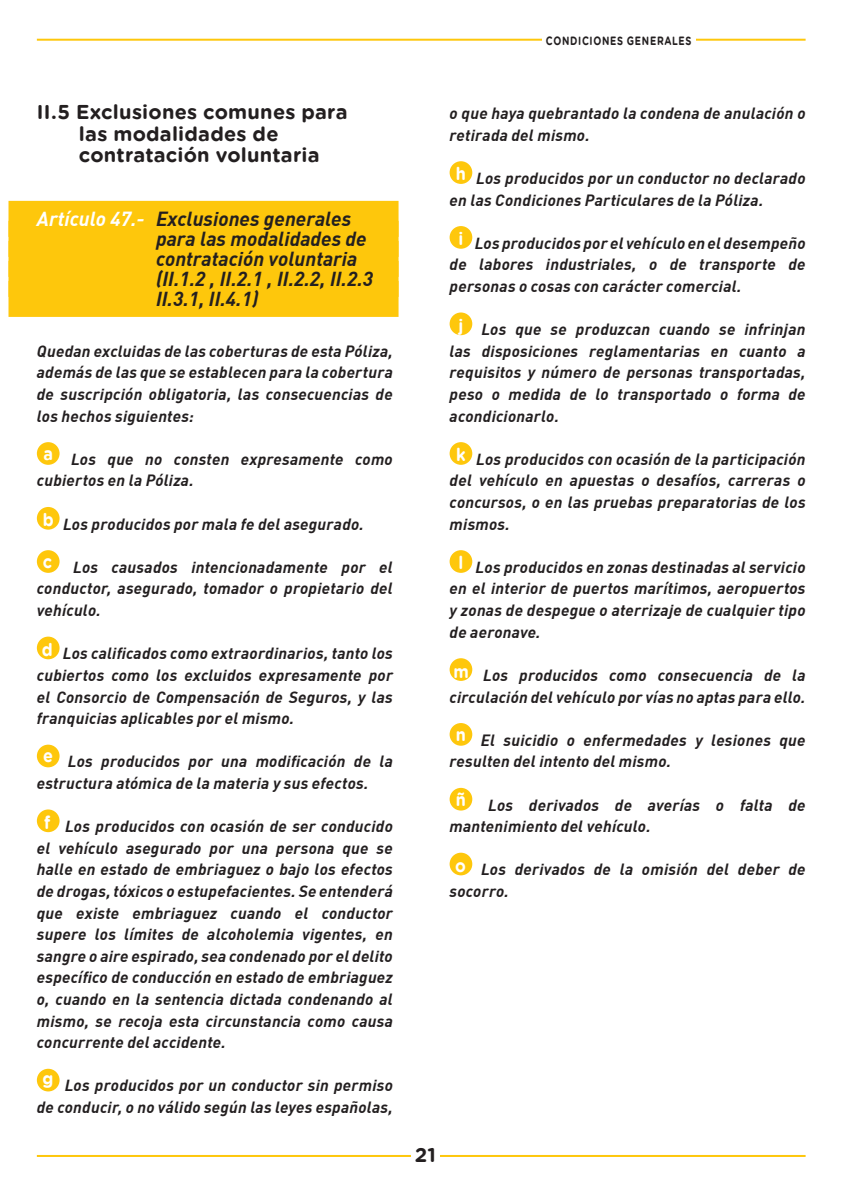
<style>
.page{position:relative;width:851px;height:1191px;background:#fff}
.page>*{position:absolute;margin:0;border:0;box-sizing:border-box;transform-origin:0 0}
.Articulos_Fondo_Amar{font:italic 700 20px "DIN";color:#231f20}
.Sub_Capitulo{font:700 20px "Gotham Rounded";letter-spacing:.01em;color:#231f20}
.Enunciado___punto{font:700 20px "Gotham Rounded";color:#231f20}
.t1{font:700 18px "Gotham Rounded";color:#fff;scale:.9 1}
.t2{font:italic 700 16px/21.6px "DIN";letter-spacing:.015em;color:#231f20;text-align:justify}
.Enunciado___punto-2{font:700 12px "Gotham Rounded";letter-spacing:.075em;color:#231f20;scale:.78 1}
.s1{color:#fff}
</style>
<div class="page">
<hr style="left:37px;top:1155px;width:768px;height:2px;background:#fec70c">
<hr style="left:37px;top:39px;width:768px;height:2px;background:#fec70c">
<div style="left:542px;top:35px;width:153px;height:16px;background:#fff"></div>
<div style="left:411px;top:1146px;width:28px;height:18px;background:#fff"></div>
<div style="left:9px;top:201px;width:389px;height:36px;background:#fec70c"></div>
<div style="left:9px;top:221px;width:389px;height:36px;background:#fec70c"></div>
<div style="left:9px;top:241px;width:389px;height:36px;background:#fec70c"></div>
<div style="left:9px;top:261px;width:389px;height:36px;background:#fec70c"></div>
<div style="left:9px;top:281px;width:389px;height:36px;background:#fec70c"></div>
<div style="left:37px;top:442px;width:23px;height:23px;background:#fec70c;border-radius:50%"></div>
<div style="left:37px;top:507px;width:23px;height:22px;background:#fec70c;border-radius:50%"></div>
<div style="left:37px;top:550px;width:23px;height:23px;background:#fec70c;border-radius:50%"></div>
<div style="left:37px;top:636px;width:23px;height:23px;background:#fec70c;border-radius:50%"></div>
<div style="left:37px;top:744px;width:23px;height:23px;background:#fec70c;border-radius:50%"></div>
<div style="left:37px;top:809px;width:23px;height:23px;background:#fec70c;border-radius:50%"></div>
<div style="left:37px;top:1068px;width:23px;height:23px;background:#fec70c;border-radius:50%"></div>
<div style="left:449px;top:161px;width:23px;height:23px;background:#fec70c;border-radius:50%"></div>
<div style="left:449px;top:226px;width:23px;height:23px;background:#fec70c;border-radius:50%"></div>
<div style="left:449px;top:312px;width:23px;height:23px;background:#fec70c;border-radius:50%"></div>
<div style="left:449px;top:442px;width:23px;height:23px;background:#fec70c;border-radius:50%"></div>
<div style="left:449px;top:550px;width:23px;height:23px;background:#fec70c;border-radius:50%"></div>
<div style="left:449px;top:658px;width:23px;height:23px;background:#fec70c;border-radius:50%"></div>
<div style="left:449px;top:723px;width:23px;height:22px;background:#fec70c;border-radius:50%"></div>
<div style="left:449px;top:788px;width:23px;height:22px;background:#fec70c;border-radius:50%"></div>
<div style="left:449px;top:852px;width:23px;height:23px;background:#fec70c;border-radius:50%"></div>
<p class="Enunciado___punto-2" style="left:546px;top:32px;width:188px">CONDICIONES GENERALES</p>
<p class="Sub_Capitulo" style="left:37px;top:97px;width:312px">II.5 Exclusiones comunes para</p>
<p class="Sub_Capitulo" style="left:79px;top:119px;width:201px">las modalidades de</p>
<p class="Sub_Capitulo" style="left:79px;top:141px;width:242px">contratación voluntaria</p>
<p class="Articulos_Fondo_Amar" style="left:37px;top:205px;width:316px"><span class="s1">Artículo 47.-</span> Exclusiones generales</p>
<p class="Articulos_Fondo_Amar" style="left:156px;top:225px;width:212px">para las modalidades de</p>
<p class="Articulos_Fondo_Amar" style="left:156px;top:245px;width:203px">contratación voluntaria</p>
<p class="Articulos_Fondo_Amar" style="left:156px;top:265px;width:218px">(II.1.2 , II.2.1 , II.2.2, II.2.3</p>
<p class="Articulos_Fondo_Amar" style="left:156px;top:285px;width:104px">II.3.1, II.4.1)</p>
<p class="t2" style="left:37px;top:339px;width:357px">Quedan excluidas de las coberturas de esta Póliza, además de las que se establecen para la cobertura de suscripción obligatoria, las consecuencias de los hechos siguientes:</p>
<p class="t1" style="left:43px;top:440px;width:12px">a</p>
<p class="t2" style="left:37px;top:447px;width:357px;text-indent:34px">Los que no consten expresamente como cubiertos en la Póliza.</p>
<p class="t1" style="left:43px;top:506px;width:14px">b</p>
<p class="t2" style="left:63px;top:512px;width:302px">Los producidos por mala fe del asegurado.</p>
<p class="t1" style="left:43px;top:548px;width:12px">c</p>
<p class="t2" style="left:37px;top:555px;width:357px;text-indent:36px">Los causados intencionadamente por el conductor, asegurado, tomador o propietario del vehículo.</p>
<p class="t1" style="left:42px;top:636px;width:14px">d</p>
<p class="t2" style="left:37px;top:642px;width:357px;text-indent:26px">Los calificados como extraordinarios, tanto los cubiertos como los excluidos expresamente por el Consorcio de Compensación de Seguros, y las franquicias aplicables por el mismo.</p>
<p class="t1" style="left:43px;top:743px;width:13px">e</p>
<p class="t2" style="left:37px;top:750px;width:357px;text-indent:31px">Los producidos por una modificación de la estructura atómica de la materia y sus efectos.</p>
<p class="t1" style="left:44px;top:809px;width:8px">f</p>
<p class="t2" style="left:37px;top:815px;width:357px;text-indent:28px">Los producidos con ocasión de ser conducido el vehículo asegurado por una persona que se halle en estado de embriaguez o bajo los efectos de drogas, tóxicos o estupefacientes. Se entenderá que existe embriaguez cuando el conductor supere los límites de alcoholemia vigentes, en sangre o aire espirado, sea condenado por el delito específico de conducción en estado de embriaguez o, cuando en la sentencia dictada condenando al mismo, se recoja esta circunstancia como causa concurrente del accidente.</p>
<p class="t1" style="left:43px;top:1066px;width:14px">g</p>
<p class="t2" style="left:37px;top:1074px;width:357px;text-align:right">Los producidos por un conductor sin permiso<br>de conducir, o no válido según las leyes españolas,</p>
<p class="t2" style="left:449px;top:102px;width:357px">o que haya quebrantado la condena de anulación o retirada del mismo.</p>
<p class="t1" style="left:455px;top:160px;width:13px">h</p>
<p class="t2" style="left:449px;top:167px;width:357px;text-indent:27px">Los producidos por un conductor no declarado en las Condiciones Particulares de la Póliza.</p>
<p class="t1" style="left:458px;top:225px;width:7px">i</p>
<p class="t2" style="left:449px;top:231px;width:357px;text-indent:25px">Los producidos por el vehículo en el desempeño de labores industriales, o de transporte de personas o cosas con carácter comercial.</p>
<p class="t1" style="left:458px;top:312px;width:7px">j</p>
<p class="t2" style="left:449px;top:318px;width:357px;text-indent:32px">Los que se produzcan cuando se infrinjan las disposiciones reglamentarias en cuanto a requisitos y número de personas transportadas, peso o medida de lo transportado o forma de acondicionarlo.</p>
<p class="t1" style="left:456px;top:441px;width:12px">k</p>
<p class="t2" style="left:449px;top:447px;width:357px;text-indent:27px">Los producidos con ocasión de la participación del vehículo en apuestas o desafíos, carreras o concursos, o en las pruebas preparatorias de los mismos.</p>
<p class="t1" style="left:458px;top:549px;width:7px">l</p>
<p class="t2" style="left:449px;top:555px;width:357px;text-indent:26px">Los producidos en zonas destinadas al servicio en el interior de puertos marítimos, aeropuertos y zonas de despegue o aterrizaje de cualquier tipo de aeronave.</p>
<p class="t1" style="left:453px;top:658px;width:19px">m</p>
<p class="t2" style="left:449px;top:663px;width:357px;text-align:right">Los producidos como consecuencia de la circulación del vehículo por vías no aptas para ello.</p>
<p class="t1" style="left:456px;top:721px;width:13px">n</p>
<p class="t2" style="left:449px;top:728px;width:357px;text-indent:31px">El suicidio o enfermedades y lesiones que resulten del intento del mismo.</p>
<p class="t1" style="left:456px;top:786px;width:13px">ñ</p>
<p class="t2" style="left:449px;top:793px;width:357px;text-indent:38px">Los derivados de averías o falta de mantenimiento del vehículo.</p>
<p class="t1" style="left:455px;top:852px;width:13px">o</p>
<p class="t2" style="left:449px;top:858px;width:357px;text-indent:31px">Los derivados de la omisión del deber de socorro.</p>
<p class="Enunciado___punto" style="left:415px;top:1140px;width:23px">21</p>
</div>
